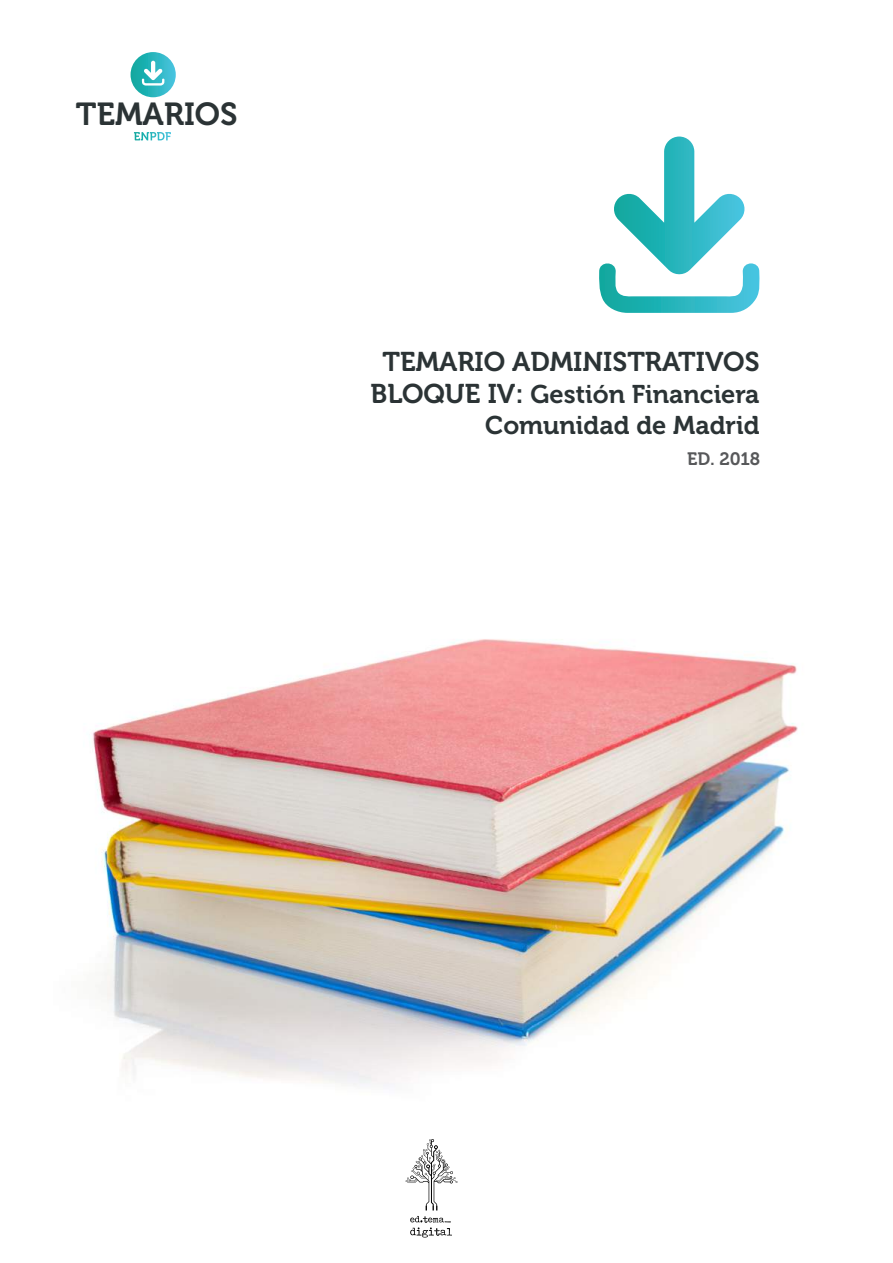
<style>
.page{position:relative;width:893px;height:1263px;background:#fff}
.page>*{position:absolute;margin:0;border:0;box-sizing:border-box;transform-origin:0 0}
.t1{font:31.65px "Museo 700";color:#2b3335}
.t2{font:27px "Museo 700";color:#2b3335}
.t3{font:25.5px/31.5px "Museo 700";color:#2b3335;text-align:right}
.t4{font:17.85px "Museo 700";letter-spacing:-.005em;color:#57585a}
.s1{font-size:27px}
</style>
<div class="page">
<svg style="left:134px;top:132px;width:37px;height:8px"></svg>
<svg style="left:131px;top:52px;width:45px;height:45px"></svg>
<svg style="left:599px;top:137px;width:161px;height:176px"></svg>
<svg style="left:406px;top:1139px;width:51px;height:71px"></svg>
<svg style="left:410px;top:1216px;width:42px;height:21px"></svg>
<img style="left:92px;top:639px;width:706px;height:447px">
<p class="t1" style="left:76px;top:96px;width:163px">TEMARIOS</p>
<p class="t2" style="left:382px;top:347px;width:379px">TEMARIO ADMINISTRATIVOS</p>
<p class="t3" style="left:371px;top:378px;width:390px"><span class="s1">BLOQUE IV:</span> Gestión Financiera<br>Comunidad de Madrid</p>
<p class="t4" style="left:687px;top:448px;width:75px">ED. 2018</p>
</div>
